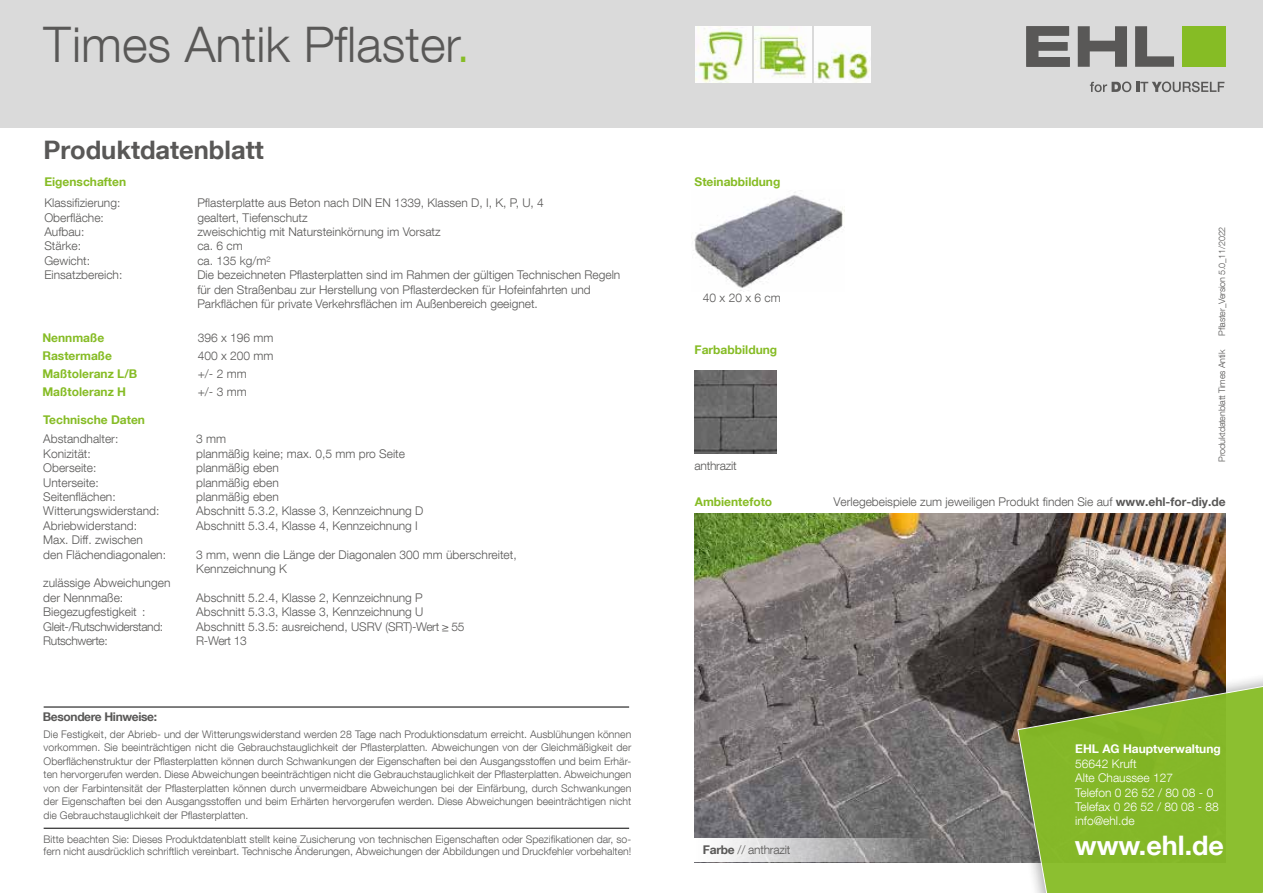
<style>
.page{position:relative;width:1263px;height:893px;background:#fff}
.page>*{position:absolute;margin:0;border:0;box-sizing:border-box;transform-origin:0 0}
.t1{font:300 49.05px "Helvetica Neue LT Com";color:#595857}
.t2{font:700 26.85px "Helvetica Neue LT Com";color:#fff}
.t3{font:700 25.5px "Helvetica Neue LT Com";color:#595857}
.t4{font:300 12px/14.4px "Helvetica Neue LT Com";color:#595857}
.t5{font:700 12px/18px "Helvetica Neue LT Com";color:#86bc25}
.t6{font:300 12px/14.4px "Helvetica Neue LT Com";color:#fff}
.t7{font:300 12px "Helvetica Neue LT Com";letter-spacing:-.03em;color:#595857}
.t8{font:300 12px "Helvetica Neue LT Com";letter-spacing:-.02em;color:#595857}
.t9{font:700 12px "Helvetica Neue LT Com";color:#fff}
.t10{font:700 12px "Helvetica Neue LT Com";letter-spacing:-.03em;color:#595857}
.t11{font:300 10.5px/13.5px "Helvetica Neue LT Com";color:#595857;text-align:justify}
.t12{font:300 9px "Helvetica Neue LT Com";letter-spacing:-.02em;color:#595857}
.s1{color:#86bc25}
.s2{font-weight:700}
</style>
<div class="page">
<img style="left:694px;top:513px;width:531px;height:349px">
<img style="left:694px;top:192px;width:151px;height:99px">
<div style="left:0;top:0;width:1263px;height:128px;background:#dadada"></div>
<div style="left:1002px;top:667px;width:261px;height:226px;background:#000;opacity:.35"></div>
<svg style="left:1017px;top:680px;width:246px;height:213px"></svg>
<svg style="left:694px;top:838px;width:240px;height:24px"></svg>
<svg style="left:1026px;top:26px;width:44px;height:41px"></svg>
<svg style="left:1078px;top:26px;width:49px;height:41px"></svg>
<svg style="left:1135px;top:26px;width:39px;height:41px"></svg>
<div style="left:1182px;top:26px;width:43px;height:41px;background:#86bc25"></div>
<svg style="left:1090px;top:82px;width:134px;height:10px"></svg>
<img style="left:694px;top:371px;width:83px;height:83px">
<hr style="left:44px;top:707px;width:585px;height:1px;background:#000">
<hr style="left:44px;top:828px;width:585px;height:1px;background:#000">
<img style="left:814px;top:26px;width:56px;height:56px">
<img style="left:755px;top:26px;width:56px;height:56px">
<img style="left:695px;top:26px;width:56px;height:56px">
<h1 class="t1" style="left:44px;top:14px;width:428px">Times Antik Pflaster<span class="s1">.</span></h1>
<h3 class="t3" style="left:44px;top:134px;width:222px">Produktdatenblatt</h3>
<p class="t5" style="left:44px;top:173px;width:83px">Eigenschaften</p>
<p class="t4" style="left:44px;top:196px;width:77px">Klassifizierung:</p>
<p class="t4" style="left:197px;top:196px;width:348px">Pflasterplatte aus Beton nach DIN EN 1339, Klassen D, I, K, P, U, 4</p>
<p class="t4" style="left:44px;top:210px;width:61px">Oberfläche:</p>
<p class="t4" style="left:197px;top:210px;width:112px">gealtert, Tiefenschutz</p>
<p class="t4" style="left:44px;top:224px;width:42px">Aufbau:</p>
<p class="t4" style="left:197px;top:224px;width:245px">zweischichtig mit Natursteinkörnung im Vorsatz</p>
<p class="t4" style="left:44px;top:239px;width:38px">Stärke:</p>
<p class="t4" style="left:197px;top:239px;width:47px">ca. 6 cm</p>
<p class="t4" style="left:44px;top:253px;width:47px">Gewicht:</p>
<p class="t4" style="left:197px;top:253px;width:75px">ca. 135 kg/m²</p>
<p class="t4" style="left:44px;top:268px;width:80px">Einsatzbereich:</p>
<p class="t4" style="left:197px;top:268px;width:424px">Die bezeichneten Pflasterplatten sind im Rahmen der gültigen Technischen Regeln für den Straßenbau zur Herstellung von Pflasterdecken für Hofeinfahrten und<br>Parkflächen für private Verkehrsflächen im Außenbereich geeignet.</p>
<p class="t5" style="left:42px;top:328px;width:96px">Nennmaße<br>Rastermaße<br>Maßtoleranz L/B<br>Maßtoleranz H</p>
<p class="t4" style="left:198px;top:329px;width:77px;line-height:18px">396 x 196 mm<br>400 x 200 mm +/- 2 mm<br>+/- 3 mm</p>
<p class="t5" style="left:43px;top:411px;width:103px">Technische Daten</p>
<p class="t4" style="left:43px;top:432px;width:77px">Abstandhalter:</p>
<p class="t4" style="left:196px;top:432px;width:31px">3 mm</p>
<p class="t4" style="left:43px;top:446px;width:49px">Konizität:</p>
<p class="t4" style="left:196px;top:446px;width:210px">planmäßig keine; max. 0,5 mm pro Seite</p>
<p class="t4" style="left:43px;top:460px;width:55px">Oberseite:</p>
<p class="t4" style="left:196px;top:460px;width:84px">planmäßig eben</p>
<p class="t4" style="left:43px;top:475px;width:57px">Unterseite:</p>
<p class="t4" style="left:196px;top:475px;width:84px">planmäßig eben</p>
<p class="t4" style="left:43px;top:489px;width:74px">Seitenflächen:</p>
<p class="t4" style="left:196px;top:489px;width:84px">planmäßig eben</p>
<p class="t4" style="left:43px;top:504px;width:118px">Witterungswiderstand:</p>
<p class="t4" style="left:196px;top:504px;width:229px">Abschnitt 5.3.2, Klasse 3, Kennzeichnung D</p>
<p class="t4" style="left:43px;top:518px;width:95px">Abriebwiderstand:</p>
<p class="t4" style="left:196px;top:518px;width:223px">Abschnitt 5.3.4, Klasse 4, Kennzeichnung I</p>
<p class="t4" style="left:43px;top:532px;width:124px">Max. Diff. zwischen<br>den Flächendiagonalen:</p>
<p class="t4" style="left:196px;top:547px;width:322px">3 mm, wenn die Länge der Diagonalen 300 mm überschreitet,<br>Kennzeichnung K</p>
<p class="t4" style="left:43px;top:576px;width:129px">zulässige Abweichungen der Nennmaße:</p>
<p class="t4" style="left:196px;top:590px;width:228px">Abschnitt 5.2.4, Klasse 2, Kennzeichnung P</p>
<p class="t4" style="left:43px;top:604px;width:104px">Biegezugfestigkeit :</p>
<p class="t4" style="left:196px;top:604px;width:229px">Abschnitt 5.3.3, Klasse 3, Kennzeichnung U</p>
<p class="t7" style="left:43px;top:619px;width:121px">Gleit-/Rutschwiderstand:</p>
<p class="t4" style="left:196px;top:619px;width:270px">Abschnitt 5.3.5: ausreichend, USRV (SRT)-Wert ≥ 55</p>
<p class="t7" style="left:43px;top:633px;width:66px">Rutschwerte:</p>
<p class="t4" style="left:196px;top:633px;width:52px">R-Wert 13</p>
<p class="t10" style="left:43px;top:710px;width:116px">Besondere Hinweise:</p>
<p class="t11" style="left:44px;top:727px;width:589px">Die Festigkeit, der Abrieb- und der Witterungswiderstand werden 28 Tage nach Produktionsdatum erreicht. Ausblühungen können vorkommen. Sie beeinträchtigen nicht die Gebrauchstauglichkeit der Pflasterplatten. Abweichungen von der Gleichmäßigkeit der Oberflächenstruktur der Pflasterplatten können durch Schwankungen der Eigenschaften bei den Ausgangsstoffen und beim Erhär&shy;ten hervorgerufen werden. Diese Abweichungen beeinträchtigen nicht die Gebrauchstauglichkeit der Pflasterplatten. Abweichungen von der Farbintensität der Pflasterplatten können durch unvermeidbare Abweichungen bei der Einfärbung, durch Schwankungen der Eigenschaften bei den Ausgangsstoffen und beim Erhärten hervorgerufen werden. Diese Abweichungen beeinträchtigen nicht die Gebrauchstauglichkeit der Pflasterplatten.</p>
<p class="t11" style="left:44px;top:833px;width:589px;line-height:12px">Bitte beachten Sie: Dieses Produktdatenblatt stellt keine Zusicherung von technischen Eigenschaften oder Spezifikationen dar, so&shy;fern nicht ausdrücklich schriftlich vereinbart. Technische Änderungen, Abweichungen der Abbildungen und Druckfehler vorbehalten!</p>
<p class="t5" style="left:695px;top:173px;width:87px">Steinabbildung</p>
<p class="t4" style="left:703px;top:291px;width:79px">40 x 20 x 6 cm</p>
<p class="t5" style="left:695px;top:341px;width:84px">Farbabbildung</p>
<p class="t8" style="left:694px;top:459px;width:44px">anthrazit</p>
<p class="t12" style="left:1216px;top:336px;width:111px;rotate:-90deg">Pflaster_Version 5.0_11/2022</p>
<p class="t12" style="left:1216px;top:462px;width:114px;rotate:-90deg">Produktdatenblatt Times Antik</p>
<p class="t5" style="left:695px;top:492px;width:79px">Ambientefoto</p>
<p class="t4" style="left:833px;top:494px;width:394px">Verlegebeispiele zum jeweiligen Produkt finden Sie auf <span class="s2">www.ehl-for-diy.de</span></p>
<p class="t9" style="left:1075px;top:741px;width:147px">EHL AG Hauptverwaltung</p>
<p class="t6" style="left:1075px;top:756px;width:145px">56642 Kruft<br>Alte Chaussee 127<br>Telefon 0 26 52 / 80 08 - 0<br>Telefax 0 26 52 / 80 08 - 88 info@ehl.de</p>
<p class="t8" style="left:703px;top:842px;width:89px"><span class="s2">Farbe</span> // anthrazit</p>
<h2 class="t2" style="left:1075px;top:828px;width:151px">www.ehl.de</h2>
</div>
